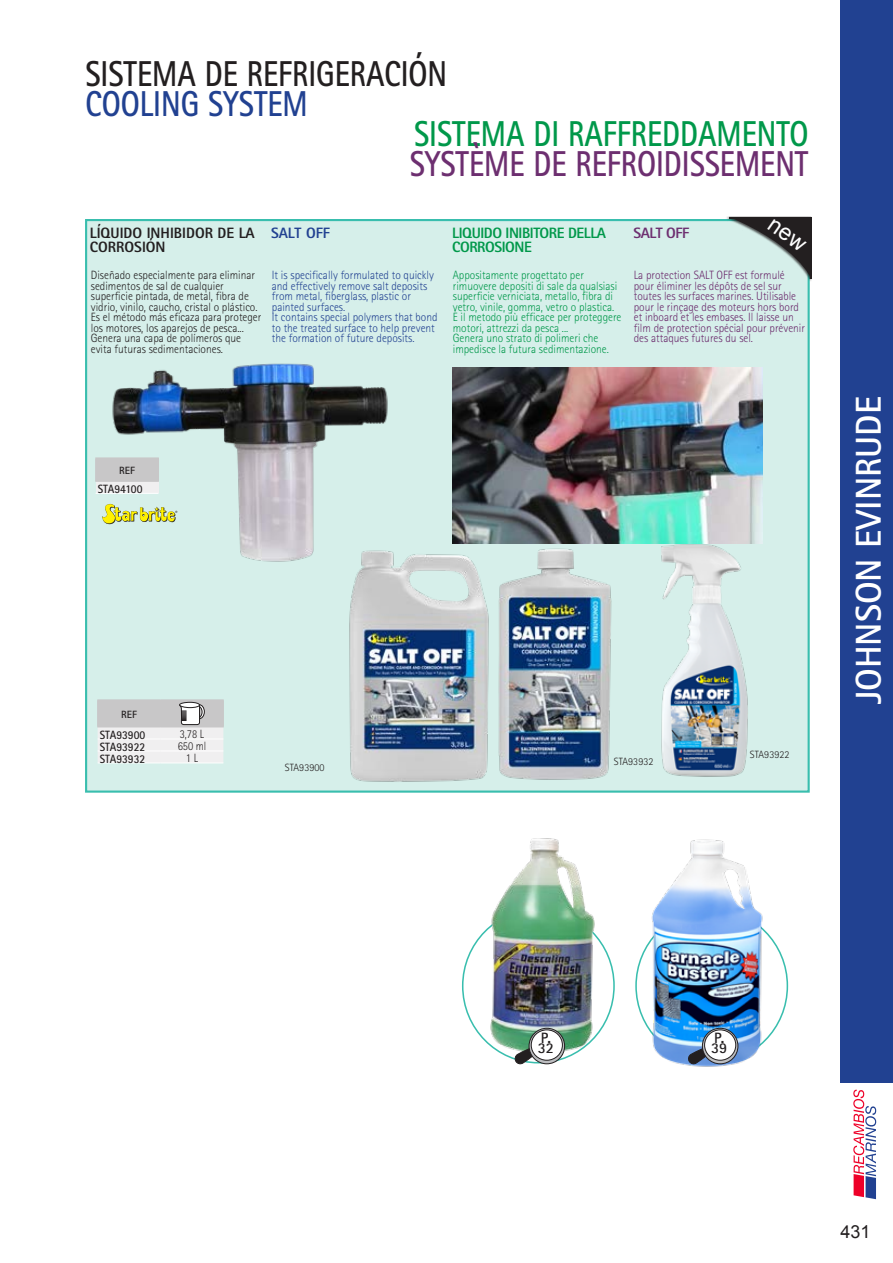
<style>
.page{position:relative;width:893px;height:1263px;background:#fff}
.page>*{position:absolute;margin:0;border:0;box-sizing:border-box;transform-origin:0 0}
.t1{font:700 36px "Rotis Sans Serif";color:#6d2f70;scale:.84 1}
.t2{font:700 36px "Rotis Sans Serif";color:#00984a;scale:.84 1}
.t3{font:700 36px "Rotis Sans Serif";color:#231f20;scale:.84 1}
.t4{font:700 36px "Rotis Sans Serif";color:#fff}
.t5{font:700 36px "Rotis Sans Serif";color:#214191;scale:.84 1}
.t6{font:18px "Arial";color:#231f20}
.t7{font:800 15px/13.5px "Rotis Sans Serif";letter-spacing:-.03em;color:#00984a}
.t8{font:800 15px/13.5px "Rotis Sans Serif";color:#231f20}
.t9{font:700 15px "Rotis Sans Serif";color:#231f20}
.t10{font:800 15px "Rotis Sans Serif";color:#214191}
.t11{font:800 15px "Rotis Sans Serif";letter-spacing:-.03em;color:#6d2f70}
.t12{font:300 12px/10.5px "Rotis Sans Serif";color:#231f20;scale:.95 1}
.t13{font:300 12px/10.5px "Rotis Sans Serif";color:#00984a;scale:.95 1}
.t14{font:300 12px/10.5px "Rotis Sans Serif";color:#6a296b;scale:.95 1}
.t15{font:300 12px/10.5px "Rotis Sans Serif";color:#214191;scale:.95 1}
.t16{font:700 12px "Rotis Sans Serif";color:#231f20;scale:.9 1}
.t17{font:300 12px "Rotis Sans Serif";color:#231f20;scale:.9 1}
.t18{font:300 10.5px "Rotis Sans Serif";color:#231f20}
.t19{font:700 10.5px "Rotis Sans Serif";color:#231f20}
</style>
<div class="page">
<div style="left:840px;top:0;width:53px;height:1082px;background:#214191"></div>
<svg style="left:853px;top:1089px;width:23px;height:110px"></svg>
<div style="left:85px;top:219px;width:725px;height:574px;background:#d6efea;border:2px solid #39beae"></div>
<div style="left:725px;top:216px;width:87px;height:66px;background:#231f20;opacity:.75"></div>
<svg style="left:97px;top:699px;width:127px;height:64px;background:#dddcdd"></svg>
<div style="left:96px;top:458px;width:62px;height:23px;background:#c8c7c8"></div>
<div style="left:96px;top:481px;width:62px;height:12px;background:#f0eff0"></div>
<svg style="left:95px;top:458px;width:1px;height:23px"></svg>
<hr style="left:95px;top:481px;width:64px;height:1px;background:#c8c7c8">
<hr style="left:96px;top:493px;width:62px;height:1px;background:#fff">
<svg style="left:102px;top:504px;width:5px;height:20px"></svg>
<img style="left:453px;top:367px;width:309px;height:176px">
<img style="left:107px;top:363px;width:281px;height:199px">
<img style="left:346px;top:545px;width:143px;height:237px">
<img style="left:659px;top:540px;width:91px;height:237px">
<img style="left:496px;top:543px;width:118px;height:237px">
<img style="left:647px;top:839px;width:123px;height:228px">
<img style="left:489px;top:838px;width:107px;height:219px">
<svg style="left:514px;top:1038px;width:35px;height:27px"></svg>
<svg style="left:529px;top:1028px;width:36px;height:36px"></svg>
<div style="left:529px;top:1028px;width:36px;height:36px;border:1px solid #231f20;border-radius:50%"></div>
<div style="left:531px;top:1030px;width:31px;height:30px;background:#fff;border-radius:50%"></div>
<div style="left:531px;top:1029px;width:32px;height:32px;border:1px solid #231f20;border-radius:50%"></div>
<svg style="left:687px;top:1038px;width:36px;height:27px"></svg>
<svg style="left:702px;top:1028px;width:36px;height:36px"></svg>
<div style="left:702px;top:1028px;width:36px;height:36px;border:1px solid #231f20;border-radius:50%"></div>
<div style="left:705px;top:1030px;width:31px;height:30px;background:#fff;border-radius:50%"></div>
<div style="left:704px;top:1029px;width:32px;height:32px;border:1px solid #231f20;border-radius:50%"></div>
<svg style="left:729px;top:217px;width:82px;height:62px"></svg>
<h1 class="t3" style="left:86px;top:51px;width:432px">SISTEMA DE REFRIGERACIÓN</h1>
<h1 class="t5" style="left:86px;top:81px;width:266px">COOLING SYSTEM</h1>
<h1 class="t2" style="left:414px;top:111px;width:471px">SISTEMA DI RAFFREDDAMENTO</h1>
<h1 class="t1" style="left:410px;top:141px;width:476px">SYSTÈME DE REFROIDISSEMENT</h1>
<p class="t8" style="left:90px;top:226px;width:167px">LÍQUIDO INHIBIDOR DE LA<br>CORROSIÓN</p>
<p class="t10" style="left:271px;top:224px;width:61px">SALT OFF</p>
<p class="t7" style="left:452px;top:226px;width:155px">LIQUIDO INIBITORE DELLA<br>CORROSIONE</p>
<p class="t11" style="left:633px;top:224px;width:57px">SALT OFF</p>
<p class="t12" style="left:91px;top:270px;width:181px">Diseñado especialmente para eliminar sedimentos de sal de cualquier superficie pintada, de metal, fibra de vidrio, vinilo, caucho, cristal o plástico.<br>Es el método más eficaza para proteger los motores, los aparejos de pesca...<br>Genera una capa de polímeros que evita futuras sedimentaciones.</p>
<p class="t15" style="left:272px;top:270px;width:176px">It is specifically formulated to quickly and effectively remove salt deposits from metal, fiberglass, plastic or painted surfaces.<br>It contains special polymers that bond to the treated surface to help prevent the formation of future deposits.</p>
<p class="t13" style="left:453px;top:270px;width:179px">Appositamente progettato per rimuovere depositi di sale da qualsiasi superficie verniciata, metallo, fibra di vetro, vinile, gomma, vetro o plastica.<br>È il metodo più efficace per proteggere motori, attrezzi da pesca ...<br>Genera uno strato di polimeri che impedisce la futura sedimentazione.</p>
<p class="t14" style="left:634px;top:270px;width:182px">La protection SALT OFF est formulé pour éliminer les dépôts de sel sur toutes les surfaces marines. Utilisable pour le rinçage des moteurs hors bord et inboard et les embases. Il laisse un film de protection spécial pour prévenir des attaques futures du sel.</p>
<p class="t19" style="left:119px;top:464px;width:17px">REF</p>
<p class="t16" style="left:98px;top:481px;width:51px">STA94100</p>
<p class="t19" style="left:121px;top:707px;width:17px">REF</p>
<p class="t16" style="left:100px;top:727px;width:52px">STA93900</p>
<p class="t17" style="left:180px;top:727px;width:29px">3,78 L</p>
<p class="t16" style="left:100px;top:739px;width:52px">STA93922</p>
<p class="t17" style="left:178px;top:739px;width:33px">650 ml</p>
<p class="t16" style="left:100px;top:751px;width:52px">STA93932</p>
<p class="t17" style="left:186px;top:751px;width:15px">1 L</p>
<p class="t18" style="left:285px;top:762px;width:41px">STA93900</p>
<p class="t18" style="left:614px;top:755px;width:41px">STA93932</p>
<p class="t18" style="left:750px;top:749px;width:41px">STA93922</p>
<h1 class="t4" style="left:846px;top:704px;width:310px;rotate:-90deg">JOHNSON EVINRUDE</h1>
<p class="t9" style="left:541px;top:1028px;width:12px">P.</p>
<p class="t9" style="left:538px;top:1039px;width:18px">32</p>
<p class="t9" style="left:714px;top:1028px;width:12px">P.</p>
<p class="t9" style="left:711px;top:1039px;width:18px">39</p>
<h2 class="t6" style="left:840px;top:1220px;width:32px">431</h2>
</div>
